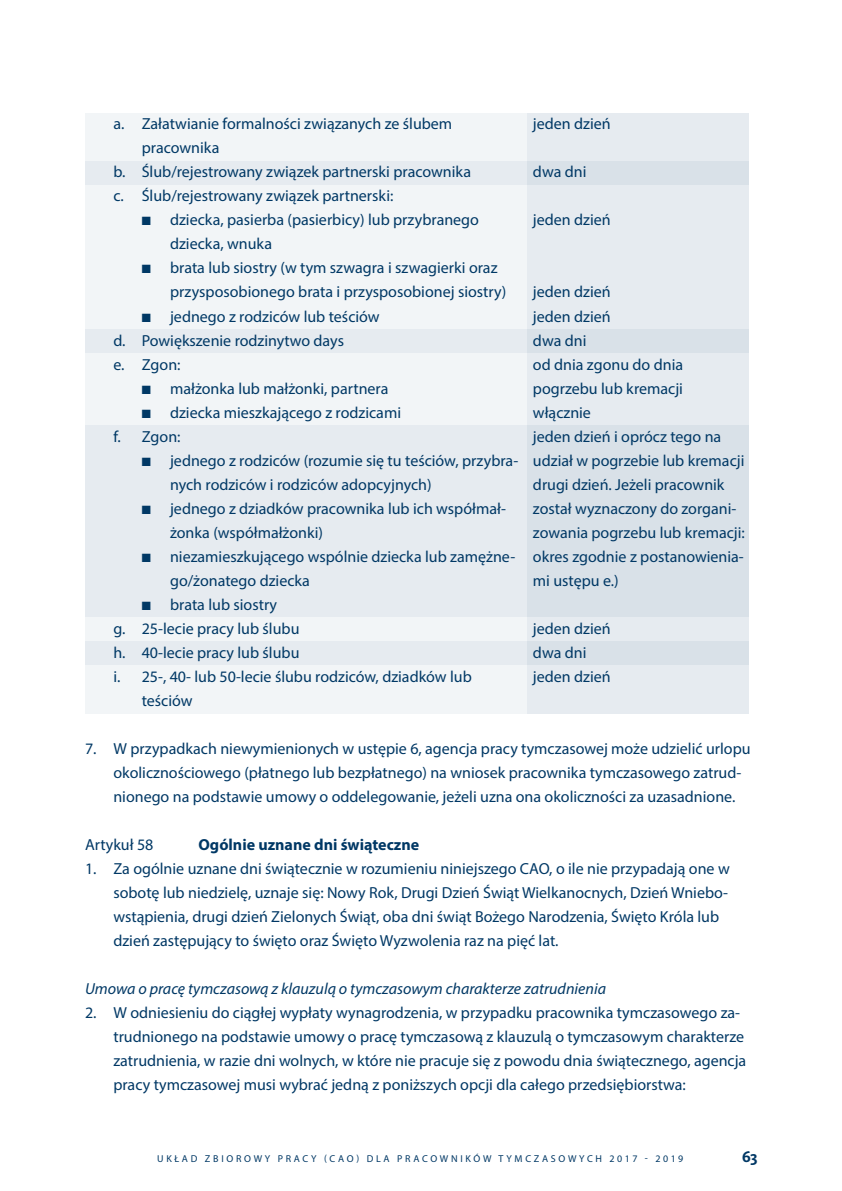
<style>
.page{position:relative;width:842px;height:1191px;background:#fff}
.page>*{position:absolute;margin:0;border:0;box-sizing:border-box;transform-origin:0 0}
.t1{font:16px/24px "Myriad Pro";color:#003865}
.t2{font:italic 16px "Myriad Pro";color:#003865}
.t3{font:700 16px "Myriad Pro";color:#003865}
.t4{font:700 16px "Kievit";color:#003865}
.t5{font:10px "Myriad Pro";letter-spacing:.27em;color:#003865}
</style>
<div class="page">
<div style="left:85px;top:113px;width:442px;height:48px;background:#f2f5f7"></div>
<div style="left:527px;top:113px;width:221px;height:48px;background:#e6ebf0"></div>
<div style="left:85px;top:161px;width:442px;height:24px;background:#e6ebf0"></div>
<div style="left:527px;top:161px;width:221px;height:24px;background:#d9e1e8"></div>
<div style="left:85px;top:185px;width:442px;height:144px;background:#f2f5f7"></div>
<div style="left:527px;top:185px;width:221px;height:144px;background:#e6ebf0"></div>
<div style="left:85px;top:329px;width:442px;height:24px;background:#e6ebf0"></div>
<div style="left:527px;top:329px;width:221px;height:24px;background:#d9e1e8"></div>
<div style="left:85px;top:353px;width:442px;height:72px;background:#f2f5f7"></div>
<div style="left:527px;top:353px;width:221px;height:72px;background:#e6ebf0"></div>
<div style="left:85px;top:426px;width:442px;height:192px;background:#e6ebf0"></div>
<div style="left:527px;top:426px;width:221px;height:192px;background:#d9e1e8"></div>
<div style="left:85px;top:617px;width:442px;height:24px;background:#f2f5f7"></div>
<div style="left:527px;top:617px;width:221px;height:24px;background:#e6ebf0"></div>
<div style="left:85px;top:641px;width:442px;height:24px;background:#e6ebf0"></div>
<div style="left:527px;top:641px;width:221px;height:24px;background:#d9e1e8"></div>
<div style="left:85px;top:665px;width:442px;height:48px;background:#f2f5f7"></div>
<div style="left:527px;top:665px;width:221px;height:48px;background:#e6ebf0"></div>
<p class="t1" style="left:142px;top:112px;width:312px;text-indent:-28px">a. Załatwianie formalności związanych ze ślubem pracownika</p>
<p class="t1" style="left:533px;top:112px;width:79px">jeden dzień</p>
<p class="t1" style="left:113px;top:160px;width:359px">b. Ślub/rejestrowany związek partnerski pracownika</p>
<p class="t1" style="left:533px;top:160px;width:55px">dwa dni</p>
<p class="t1" style="left:113px;top:184px;width:281px">c. Ślub/rejestrowany związek partnerski:</p>
<p class="t1" style="left:170px;top:208px;width:310px;text-indent:-28px">■ dziecka, pasierba (pasierbicy) lub przybranego dziecka, wnuka</p>
<p class="t1" style="left:170px;top:256px;width:338px;text-indent:-28px">■ brata lub siostry (w tym szwagra i szwagierki oraz przysposobionego brata i przysposobionej siostry)</p>
<p class="t1" style="left:142px;top:304px;width:239px">■ jednego z rodziców lub teściów</p>
<p class="t1" style="left:533px;top:208px;width:79px">jeden dzień</p>
<p class="t1" style="left:533px;top:280px;width:79px">jeden dzień jeden dzień</p>
<p class="t1" style="left:113px;top:328px;width:232px">d. Powiększenie rodzinytwo days</p>
<p class="t1" style="left:533px;top:328px;width:55px">dwa dni</p>
<p class="t1" style="left:113px;top:352px;width:69px">e. Zgon:</p>
<p class="t1" style="left:142px;top:376px;width:248px">■ małżonka lub małżonki, partnera</p>
<p class="t1" style="left:142px;top:400px;width:261px">■ dziecka mieszkającego z rodzicami</p>
<p class="t1" style="left:533px;top:352px;width:152px;text-align:justify">od dnia zgonu do dnia pogrzebu lub kremacji włącznie</p>
<p class="t1" style="left:113px;top:424px;width:69px">f. Zgon:</p>
<p class="t1" style="left:170px;top:448px;width:350px;text-indent:-28px">■ jednego z rodziców (rozumie się tu teściów, przybra&shy;nych rodziców i rodziców adopcyjnych)</p>
<p class="t1" style="left:170px;top:496px;width:337px;text-indent:-28px">■ jednego z dziadków pracownika lub ich współmał&shy;żonka (współmałżonki)</p>
<p class="t1" style="left:170px;top:544px;width:347px;text-indent:-28px">■ niezamieszkującego wspólnie dziecka lub zamężne&shy;go/żonatego dziecka</p>
<p class="t1" style="left:142px;top:592px;width:137px">■ brata lub siostry</p>
<p class="t1" style="left:533px;top:424px;width:213px">jeden dzień i oprócz tego na udział w pogrzebie lub kremacji drugi dzień. Jeżeli pracownik został wyznaczony do zorgani&shy;zowania pogrzebu lub kremacji: okres zgodnie z postanowienia&shy;mi ustępu e.)</p>
<p class="t1" style="left:113px;top:616px;width:188px">g. 25-lecie pracy lub ślubu</p>
<p class="t1" style="left:533px;top:616px;width:79px">jeden dzień</p>
<p class="t1" style="left:113px;top:640px;width:188px">h. 40-lecie pracy lub ślubu</p>
<p class="t1" style="left:533px;top:640px;width:55px">dwa dni</p>
<p class="t1" style="left:142px;top:664px;width:331px;text-indent:-28px">i. 25-, 40- lub 50-lecie ślubu rodziców, dziadków lub teściów</p>
<p class="t1" style="left:533px;top:664px;width:79px">jeden dzień</p>
<p class="t1" style="left:113px;top:736px;width:639px;text-indent:-28px">7. W przypadkach niewymienionych w ustępie 6, agencja pracy tymczasowej może udzielić urlopu okolicznościowego (płatnego lub bezpłatnego) na wniosek pracownika tymczasowego zatrud&shy;nionego na podstawie umowy o oddelegowanie, jeżeli uzna ona okoliczności za uzasadnione.</p>
<p class="t1" style="left:85px;top:832px;width:70px">Artykuł 58</p>
<p class="t3" style="left:198px;top:834px;width:222px">Ogólnie uznane dni świąteczne</p>
<p class="t1" style="left:113px;top:856px;width:618px;text-indent:-28px">1. Za ogólnie uznane dni świątecznie w rozumieniu niniejszego CAO, o ile nie przypadają one w sobotę lub niedzielę, uznaje się: Nowy Rok, Drugi Dzień Świąt Wielkanocnych, Dzień Wniebo&shy;wstąpienia, drugi dzień Zielonych Świąt, oba dni świąt Bożego Narodzenia, Święto Króla lub dzień zastępujący to święto oraz Święto Wyzwolenia raz na pięć lat.</p>
<p class="t2" style="left:85px;top:978px;width:522px">Umowa o pracę tymczasową z klauzulą o tymczasowym charakterze zatrudnienia</p>
<p class="t1" style="left:113px;top:1000px;width:634px;text-indent:-28px">2. W odniesieniu do ciągłej wypłaty wynagrodzenia, w przypadku pracownika tymczasowego za&shy;trudnionego na podstawie umowy o pracę tymczasową z klauzulą o tymczasowym charakterze zatrudnienia, w razie dni wolnych, w które nie pracuje się z powodu dnia świątecznego, agencja pracy tymczasowej musi wybrać jedną z poniższych opcji dla całego przedsiębiorstwa:</p>
<p class="t5" style="left:157px;top:1152px;width:528px">UKŁAD ZBIOROWY PRACY (CAO) DLA PRACOWNIKÓW TYMCZASOWYCH 2017 - 2019</p>
<p class="t4" style="left:742px;top:1147px;width:17px">63</p>
</div>
